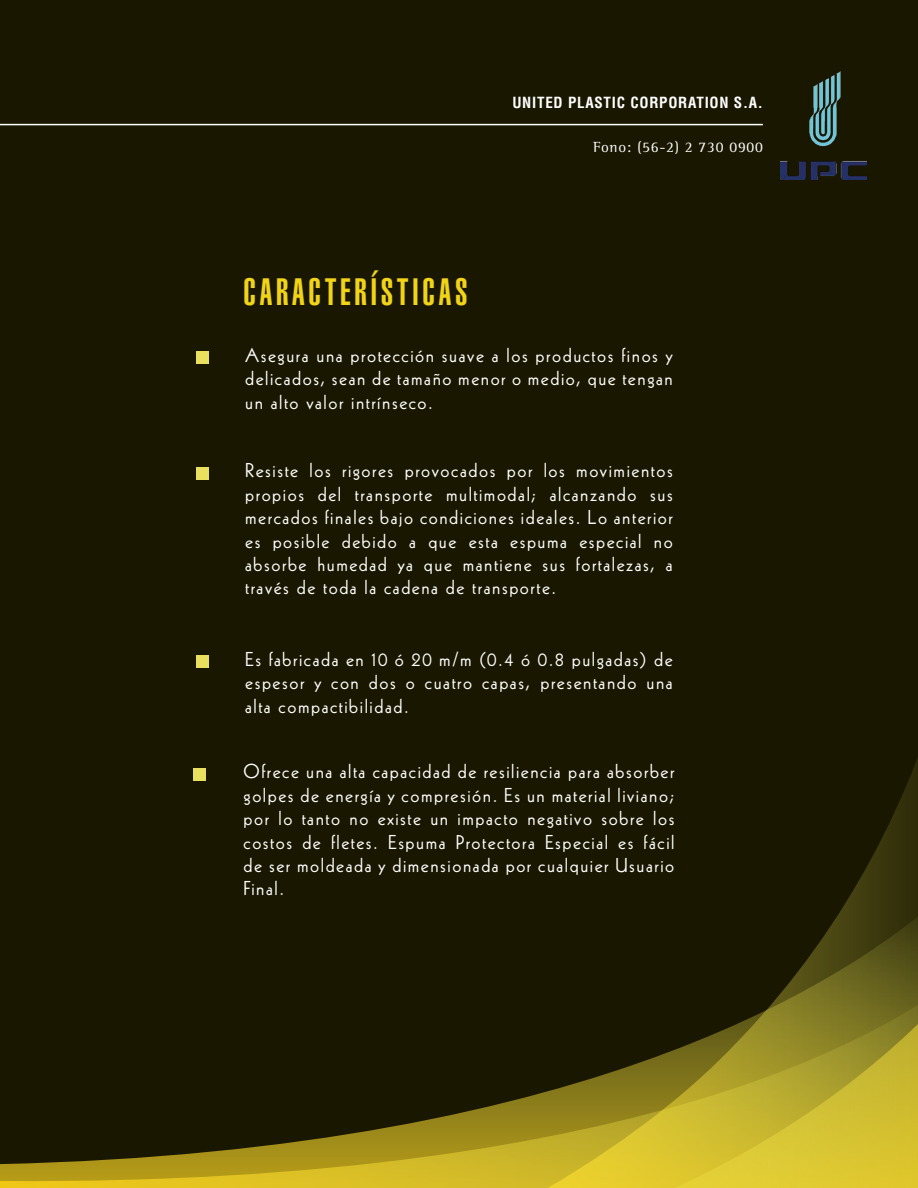
<style>
.page{position:relative;width:918px;height:1188px;background:#1a1700}
.page>*{position:absolute;margin:0;border:0;box-sizing:border-box;transform-origin:0 0}
.t1{font:37.5px "Helvetica LT Std Ultra Comp";letter-spacing:.1em;color:#f1d318}
.t2{font:19.5px/23.4px "Kabel LT Std";letter-spacing:.08em;color:#fff;text-align:justify}
.t3{font:700 condensed 15px "Helvetica LT Std";letter-spacing:.05em;color:#fff}
.t4{font:15px "Rotis Semi Serif Std";letter-spacing:.05em;color:#fff}
</style>
<div class="page">
<hr style="left:0;top:124px;width:763px;height:1px;background:#fff">
<img style="left:781px;top:71px;width:85px;height:108px">
<svg style="left:1px;top:1103px;width:499px;height:85px"></svg>
<svg style="left:0;top:1164px;width:1px;height:24px"></svg>
<svg style="left:500px;top:817px;width:418px;height:371px"></svg>
<div style="left:197px;top:352px;width:12px;height:12px;background:#e8e05e"></div>
<div style="left:197px;top:656px;width:12px;height:12px;background:#e8e05e"></div>
<div style="left:197px;top:467px;width:12px;height:13px;background:#e8e05e"></div>
<div style="left:193px;top:768px;width:13px;height:13px;background:#e8e05e"></div>
<p class="t1" style="left:244px;top:271px;width:225px">CARACTERÍSTICAS</p>
<p class="t3" style="left:512px;top:93px;width:252px">UNITED PLASTIC CORPORATION S.A.</p>
<p class="t4" style="left:593px;top:138px;width:171px">Fono: (56-2) 2 730 0900</p>
<p class="t2" style="left:245px;top:343px;width:429px">Asegura una protección suave a los productos finos y delicados, sean de tamaño menor o medio, que tengan un alto valor intrínseco.</p>
<p class="t2" style="left:245px;top:459px;width:429px">Resiste los rigores provocados por los movimientos propios del transporte multimodal; alcanzando sus mercados finales bajo condiciones ideales. Lo anterior es posible debido a que esta espuma especial no absorbe humedad ya que mantiene sus fortalezas, a través de toda la cadena de transporte.</p>
<p class="t2" style="left:245px;top:647px;width:429px">Es fabricada en 10 ó 20 m/m (0.4 ó 0.8 pulgadas) de espesor y con dos o cuatro capas, presentando una alta compactibilidad.</p>
<p class="t2" style="left:244px;top:760px;width:432px">Ofrece una alta capacidad de resiliencia para absorber golpes de energía y compresión. Es un material liviano; por lo tanto no existe un impacto negativo sobre los costos de fletes. Espuma Protectora Especial es fácil de ser moldeada y dimensionada por cualquier Usuario Final.</p>
</div>
